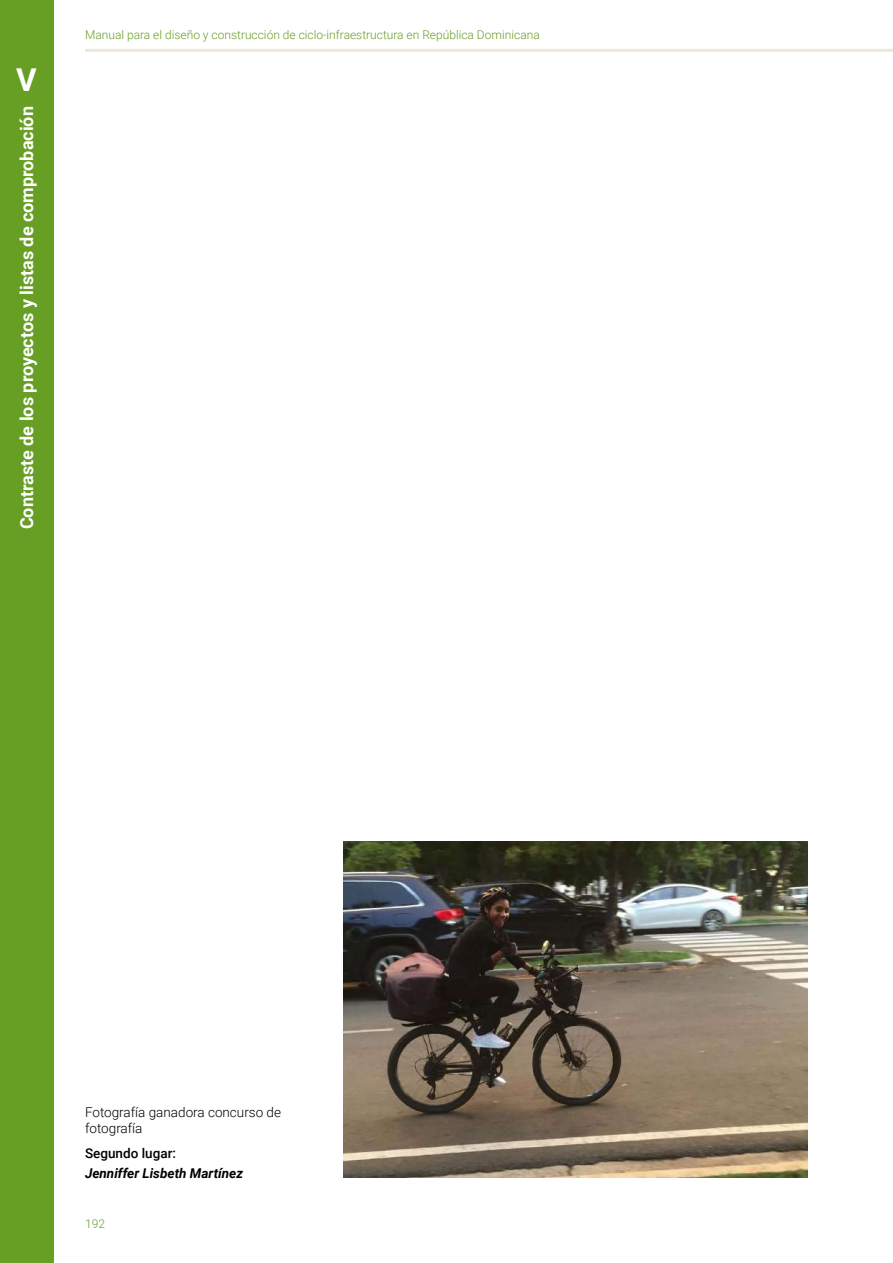
<style>
.page{position:relative;width:893px;height:1263px;background:#fff}
.page>*{position:absolute;margin:0;border:0;box-sizing:border-box;transform-origin:0 0}
.t1{font:700 31.5px "Roboto";color:#fff}
.t2{font:700 18px "Roboto";color:#fff}
.t3{font:300 13.5px/16.2px "Roboto";color:#000}
.t4{font:italic 700 13.5px "Roboto";color:#000}
.t5{font:500 13.5px "Roboto";color:#000}
.t6{font:300 12px "Roboto";color:#679e24}
</style>
<div class="page">
<hr style="left:85px;top:49px;width:808px;height:3px;background:#ede6da">
<div style="left:0;top:0;width:53px;height:1262px;background:#679e24"></div>
<img style="left:343px;top:841px;width:465px;height:337px">
<h1 class="t1" style="left:16px;top:58px;width:22px">V</h1>
<h2 class="t2" style="left:14px;top:529px;width:424px;rotate:-90deg">Contraste de los proyectos y listas de comprobación</h2>
<p class="t6" style="left:85px;top:26px;width:456px">Manual para el diseño y construcción de ciclo-infraestructura en República Dominicana</p>
<p class="t3" style="left:85px;top:1103px;width:197px">Fotografía ganadora concurso de fotografía</p>
<p class="t5" style="left:85px;top:1143px;width:92px">Segundo lugar:</p>
<p class="t4" style="left:85px;top:1164px;width:160px">Jenniffer Lisbeth Martínez</p>
<p class="t6" style="left:85px;top:1215px;width:21px">192</p>
</div>
